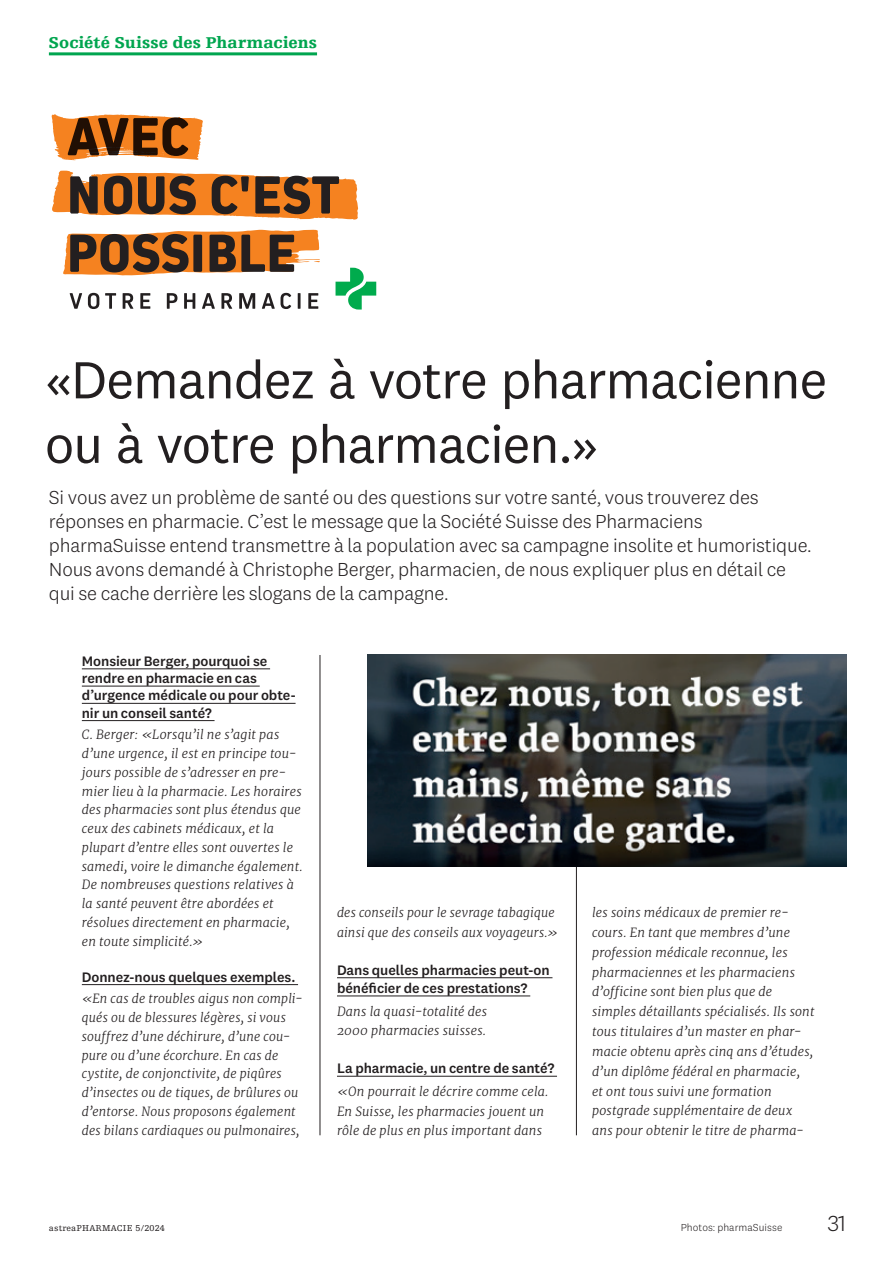
<style>
.page{position:relative;width:893px;height:1263px;background:#fff}
.page>*{position:absolute;margin:0;border:0;box-sizing:border-box;transform-origin:0 0}
.t1{font:54px/64.5px "National 2";letter-spacing:-.025em;color:#231f20}
.t2{font:300 22.5px "National 2";color:#231f20}
.t3{font:300 19.5px/24px "National 2";letter-spacing:-.01em;color:#231f20}
.t4{font:900 16.5px "Egyptienne FLT Std";letter-spacing:.005em;color:#00a54f}
.t5{font:500 14.25px/17.2px "National 2";letter-spacing:-.005em;color:#231f20}
.t6{font:italic 300 12.6px/18.8px "Merriweather";letter-spacing:.015em;color:#231f20}
.t7{font:300 10.5px "National 2";letter-spacing:.005em;color:#231f20}
.t8{font:9px "Egyptienne FLT Std";letter-spacing:.02em;color:#231f20}
</style>
<div class="page">
<hr style="left:576px;top:860px;width:1px;height:275px;background:#231f20">
<hr style="left:82px;top:668px;width:188px;height:1px;background:#231f20">
<hr style="left:82px;top:686px;width:178px;height:1px;background:#231f20">
<hr style="left:82px;top:703px;width:214px;height:1px;background:#231f20">
<hr style="left:82px;top:720px;width:133px;height:1px;background:#231f20">
<hr style="left:82px;top:984px;width:216px;height:1px;background:#231f20">
<hr style="left:337px;top:977px;width:215px;height:1px;background:#231f20">
<hr style="left:337px;top:995px;width:193px;height:1px;background:#231f20">
<hr style="left:337px;top:1076px;width:220px;height:1px;background:#231f20">
<hr style="left:320px;top:655px;width:1px;height:480px;background:#231f20">
<hr style="left:49px;top:52px;width:268px;height:3px;background:#00a54f">
<svg style="left:336px;top:268px;width:40px;height:42px"></svg>
<svg style="left:52px;top:171px;width:306px;height:49px"></svg>
<svg style="left:63px;top:230px;width:257px;height:45px;background:#9e6b40"></svg>
<svg style="left:70px;top:293px;width:12px;height:16px"></svg>
<svg style="left:88px;top:293px;width:11px;height:16px"></svg>
<svg style="left:105px;top:293px;width:11px;height:16px"></svg>
<svg style="left:123px;top:293px;width:10px;height:16px"></svg>
<svg style="left:140px;top:293px;width:10px;height:16px"></svg>
<svg style="left:167px;top:293px;width:10px;height:16px"></svg>
<svg style="left:184px;top:293px;width:11px;height:16px"></svg>
<svg style="left:202px;top:293px;width:13px;height:16px"></svg>
<svg style="left:221px;top:293px;width:11px;height:16px"></svg>
<svg style="left:239px;top:293px;width:16px;height:16px"></svg>
<svg style="left:262px;top:293px;width:13px;height:16px"></svg>
<svg style="left:281px;top:293px;width:10px;height:16px"></svg>
<hr style="left:298px;top:293px;width:3px;height:16px;background:#231f20">
<svg style="left:308px;top:293px;width:10px;height:16px"></svg>
<svg style="left:51px;top:114px;width:152px;height:46px;background:#ac6d39"></svg>
<img style="left:368px;top:655px;width:478px;height:211px">
<h3 class="t4" style="left:49px;top:34px;width:270px">Société Suisse des Pharmaciens</h3>
<h1 class="t1" style="left:45px;top:347px;width:784px">«Demandez à votre pharmacienne ou à votre pharmacien.»</h1>
<p class="t3" style="left:49px;top:485px;width:764px">Si vous avez un problème de santé ou des questions sur votre santé, vous trouverez des réponses en pharmacie. C’est le message que la Société Suisse des Pharmaciens pharmaSuisse entend transmettre à la population avec sa campagne insolite et humoristique.<br>Nous avons demandé à Christophe Berger, pharmacien, de nous expliquer plus en détail ce qui se cache derrière les slogans de la campagne.</p>
<p class="t5" style="left:82px;top:652px;width:215px">Monsieur Berger, pourquoi se rendre en pharmacie en cas d’urgence médicale ou pour obte&shy;nir un conseil santé?</p>
<p class="t6" style="left:82px;top:725px;width:222px">C. Berger: «Lorsqu’il ne s’agit pas d’une urgence, il est en principe tou&shy;jours possible de s’adresser en pre&shy;mier lieu à la pharmacie. Les horaires des pharmacies sont plus étendus que ceux des cabinets médicaux, et la plupart d’entre elles sont ouvertes le samedi, voire le dimanche également.<br>De nombreuses questions relatives à la santé peuvent être abordées et résolues directement en pharmacie, en toute simplicité.»</p>
<p class="t5" style="left:82px;top:968px;width:215px">Donnez-nous quelques exemples.</p>
<p class="t6" style="left:82px;top:989px;width:223px">«En cas de troubles aigus non compli&shy;qués ou de blessures légères, si vous souffrez d’une déchirure, d’une cou&shy;pure ou d’une écorchure. En cas de cystite, de conjonctivite, de piqûres d’insectes ou de tiques, de brûlures ou d’entorse. Nous proposons également des bilans cardiaques ou pulmonaires,</p>
<p class="t6" style="left:337px;top:903px;width:223px;line-height:19.6px">des conseils pour le sevrage tabagique ainsi que des conseils aux voyageurs.»</p>
<p class="t5" style="left:337px;top:961px;width:214px;line-height:18.1px">Dans quelles pharmacies peut-on bénéficier de ces prestations?</p>
<p class="t6" style="left:337px;top:1001px;width:152px;line-height:19.6px">Dans la quasi-totalité des<br>2000 pharmacies suisses.</p>
<p class="t5" style="left:337px;top:1059px;width:219px">La pharmacie, un centre de santé?</p>
<p class="t6" style="left:337px;top:1081px;width:213px;line-height:19.6px">«On pourrait le décrire comme cela.<br>En Suisse, les pharmacies jouent un rôle de plus en plus important dans</p>
<p class="t6" style="left:592px;top:903px;width:224px;line-height:19.8px">les soins médicaux de premier re&shy;cours. En tant que membres d’une profession médicale reconnue, les pharmaciennes et les pharmaciens d’officine sont bien plus que de simples détaillants spécialisés. Ils sont tous titulaires d’un master en phar&shy;macie obtenu après cinq ans d’études, d’un diplôme fédéral en pharmacie,<br>et ont tous suivi une formation postgrade supplémentaire de deux ans pour obtenir le titre de pharma-</p>
<p class="t8" style="left:49px;top:1223px;width:118px">astreaPHARMACIE 5/2024</p>
<p class="t7" style="left:681px;top:1222px;width:103px">Photos: pharmaSuisse</p>
<h2 class="t2" style="left:827px;top:1211px;width:20px">31</h2>
</div>
